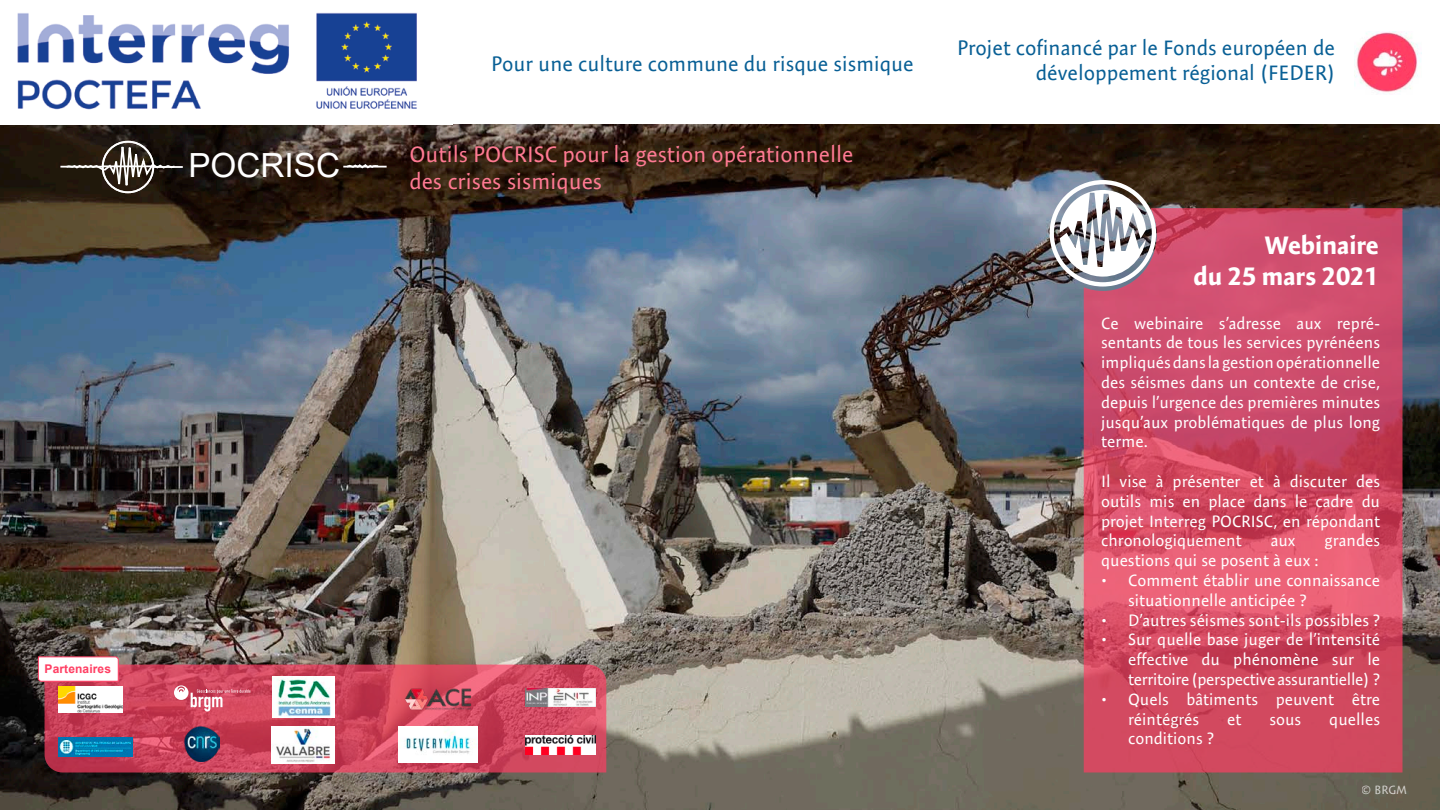
<style>
.page{position:relative;width:1440px;height:810px;background:#fff}
.page>*{position:absolute;margin:0;border:0;box-sizing:border-box;transform-origin:0 0}
.t1{font:33.3px "Arial";color:#fff}
._3-_sujet{font:700 25.5px/30.6px "Expo Sans Pro";color:#fff;text-align:right}
._3-_sujet-2{font:22.5px/27px "Expo Sans Pro";color:#ff7a93}
._3-_sujet-3{font:21px/25.2px "Expo Sans Pro";color:#085f95;text-align:right}
.contenu_programme{font:16.5px/19.8px "Expo Sans Pro";color:#fff;text-align:justify}
._3-_sujet-4{font:700 12px "Arial";letter-spacing:.01em;color:#ff3e63}
.t2{font:12px "Expo Sans Pro";color:#fff}
</style>
<div class="page">
<img style="left:0;top:124px;width:1440px;height:686px">
<svg style="left:45px;top:665px;width:561px;height:107px;background:#cd465c"></svg>
<svg style="left:38px;top:656px;width:81px;height:26px"></svg>
<svg style="left:1084px;top:208px;width:318px;height:564px;background:#d24c66"></svg>
<img style="left:1048px;top:179px;width:109px;height:109px">
<hr style="left:343px;top:166px;width:44px;height:2px;background:#fff">
<svg style="left:345px;top:163px;width:35px;height:7px"></svg>
<hr style="left:153px;top:166px;width:30px;height:2px;background:#fff">
<hr style="left:60px;top:166px;width:43px;height:2px;background:#fff">
<svg style="left:64px;top:128px;width:112px;height:77px;background:#3b3229"></svg>
<img style="left:1354px;top:32px;width:67px;height:61px">
<img style="left:58px;top:686px;width:64px;height:26px">
<img style="left:59px;top:737px;width:74px;height:20px">
<img style="left:185px;top:727px;width:34px;height:34px">
<img style="left:272px;top:726px;width:62px;height:37px">
<img style="left:273px;top:677px;width:61px;height:41px">
<img style="left:403px;top:685px;width:69px;height:28px">
<img style="left:525px;top:735px;width:70px;height:19px">
<img style="left:525px;top:688px;width:70px;height:19px">
<svg style="left:174px;top:685px;width:76px;height:26px;background:#d86c7e"></svg>
<img style="left:398px;top:726px;width:80px;height:37px">
<img style="left:17px;top:12px;width:400px;height:98px">
<p class="_3-_sujet-4" style="left:45px;top:661px;width:68px">Partenaires</p>
<p class="t1" style="left:188px;top:143px;width:153px">POCRISC</p>
<p class="_3-_sujet-3" style="left:491px;top:51px;width:424px">Pour une culture commune du risque sismique</p>
<p class="_3-_sujet-2" style="left:410px;top:141px;width:446px">Outils POCRISC pour la gestion opérationnelle des crises sismiques</p>
<p class="_3-_sujet-3" style="left:957px;top:34px;width:379px">Projet cofinancé par le Fonds européen de développement régional (FEDER)</p>
<p class="_3-_sujet" style="left:1194px;top:229px;width:187px">Webinaire<br>du 25 mars 2021</p>
<p class="contenu_programme" style="left:1101px;top:313px;width:281px">Ce webinaire s’adresse aux repré&shy;sentants de tous les services pyrénéens impliqués dans la gestion opérationnelle des séismes dans un contexte de crise, depuis l’urgence des premières minutes jusqu’aux problématiques de plus long terme.</p>
<p class="contenu_programme" style="left:1101px;top:471px;width:281px">Il vise à présenter et à discuter des outils mis en place dans le cadre du projet Interreg POCRISC, en répondant chronologiquement</p>
<p class="contenu_programme" style="left:1271px;top:531px;width:26px">aux</p>
<p class="contenu_programme" style="left:1325px;top:531px;width:57px">grandes</p>
<p class="contenu_programme" style="left:1101px;top:550px;width:219px">questions qui se posent à eux :</p>
<p class="contenu_programme" style="left:1128px;top:570px;width:253px;text-indent:-27px">• Comment établir une connaissance situationnelle anticipée ?</p>
<p class="contenu_programme" style="left:1101px;top:610px;width:280px">• D’autres séismes sont-ils possibles ?</p>
<p class="contenu_programme" style="left:1128px;top:630px;width:254px;text-indent:-27px">• Sur quelle base juger de l’intensité effective du phénomène sur le territoire (perspective assurantielle) ?</p>
<p class="contenu_programme" style="left:1128px;top:689px;width:254px;text-indent:-27px">• Quels bâtiments peuvent être réintégrés</p>
<p class="contenu_programme" style="left:1227px;top:709px;width:16px">et</p>
<p class="contenu_programme" style="left:1269px;top:709px;width:33px">sous</p>
<p class="contenu_programme" style="left:1329px;top:709px;width:52px">quelles</p>
<p class="contenu_programme" style="left:1128px;top:729px;width:88px">conditions ?</p>
<p class="t2" style="left:1362px;top:783px;width:47px">© BRGM</p>
</div>
